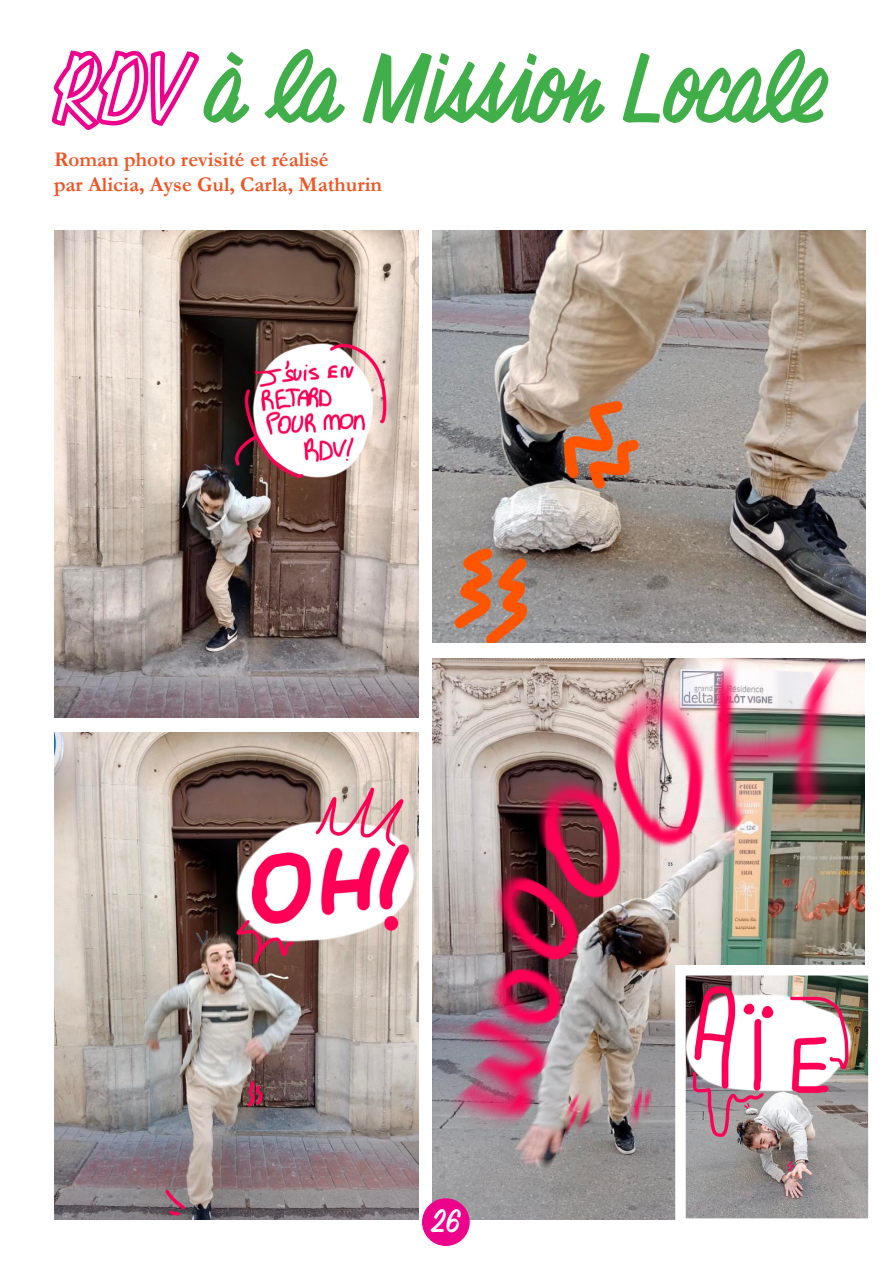
<style>
.page{position:relative;width:893px;height:1263px;background:#fff}
.page>*{position:absolute;margin:0;border:0;box-sizing:border-box;transform-origin:0 0}
.t1{font:90px "Chaumont Script";color:#40ae49}
.t2{font:30px "Chaumont Script";color:#fff}
.sous-titre{font:700 21px/25.2px "Garamond";color:#f15422}
.s1{color:#ed028c}
</style>
<div class="page">
<img style="left:54px;top:231px;width:365px;height:486px">
<img style="left:432px;top:231px;width:433px;height:412px">
<img style="left:54px;top:732px;width:365px;height:487px">
<img style="left:432px;top:658px;width:433px;height:561px">
<img style="left:686px;top:976px;width:182px;height:242px">
<div style="left:675px;top:965px;width:204px;height:264px;border:10px solid #fff"></div>
<div style="left:423px;top:1199px;width:46px;height:46px;background:#ed028c;border-radius:50%"></div>
<div style="left:422px;top:1198px;width:48px;height:48px;border:1px solid #ed028c;border-radius:50%"></div>
<p class="t1" style="left:54px;top:29px;width:769px"><span class="s1">RDV</span> à la Mission Locale</p>
<p class="sous-titre" style="left:54px;top:146px;width:330px">Roman photo revisité et réalisé<br>par Alicia, Ayse Gul, Carla, Mathurin</p>
<p class="t2" style="left:432px;top:1200px;width:30px">26</p>
</div>
